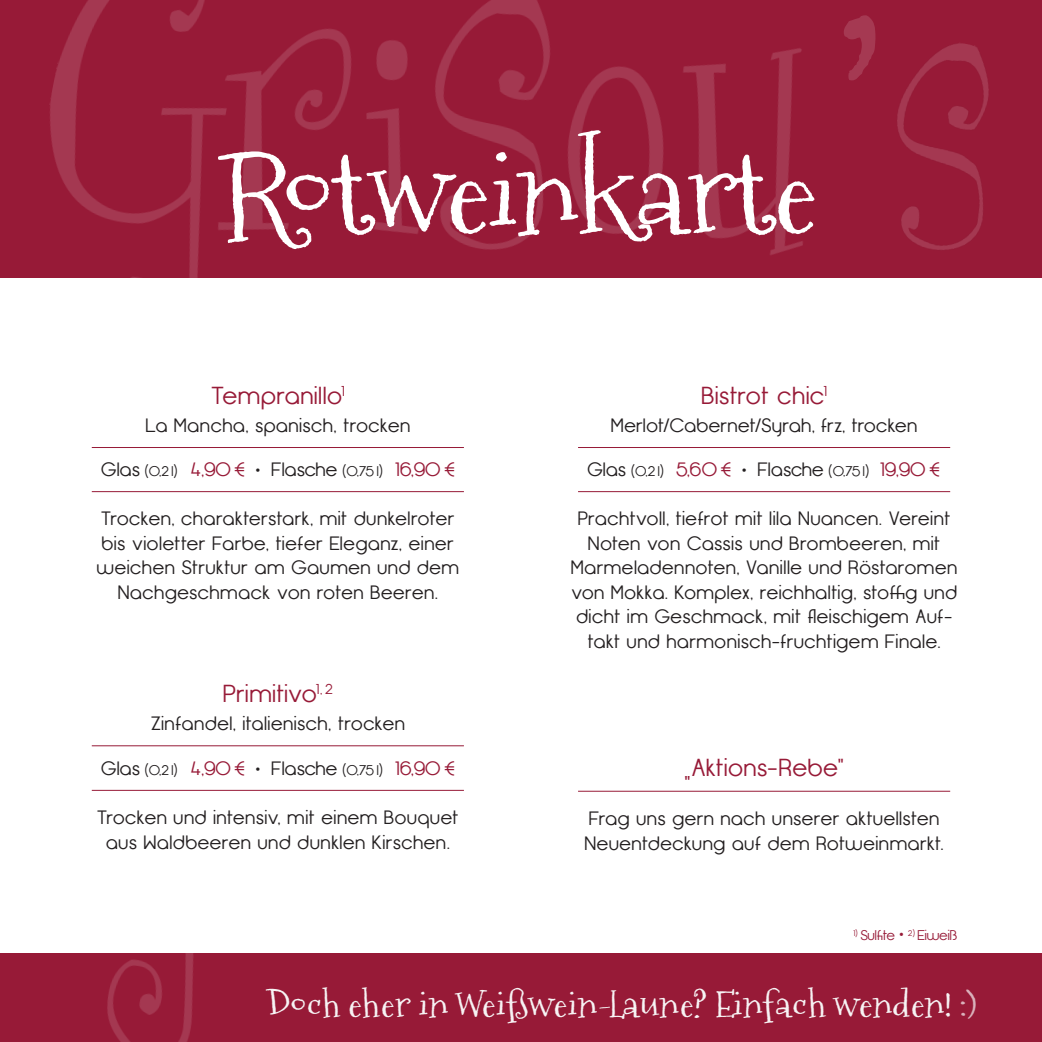
<style>
.page{position:relative;width:1042px;height:1042px;background:#971a37}
.page>*{position:absolute;margin:0;border:0;box-sizing:border-box;transform-origin:0 0}
.t1{font:280px "Mountainsof Christmas";color:#fff}
.t2{font:112px "Mountainsof Christmas";letter-spacing:-.035em;color:#fff;scale:1.2 1}
.t3{font:35px "Mountainsof Christmas";color:#f7f3f4;scale:1.2 1}
.t4{font:24.5px "Opificio Neue";letter-spacing:-.03em;color:#971a37}
.t5{font:19.25px/24.5px "Opificio Neue";letter-spacing:-.025em;color:#231f20;text-align:center}
.t6{font:19.25px "Opificio Neue";letter-spacing:-.045em;color:#231f20}
.t7{font:19.25px "Opificio Neue";letter-spacing:-.07em;color:#971a37}
.t8{font:14px "Opificio Neue";color:#231f20}
.t9{font:14px "Opificio Neue";letter-spacing:-.05em;color:#971a37}
.s1{font-size:19.25px}
.s2{font-size:14px}
</style>
<div class="page">
<img style="left:49px;top:0;width:754px;height:278px">
<img style="left:897px;top:43px;width:92px;height:207px">
<img style="left:45px;top:952px;width:166px;height:90px">
<div style="left:0;top:278px;width:1042px;height:674px;background:#fff"></div>
<hr style="left:92px;top:745px;width:372px;height:1px;background:#971a37">
<hr style="left:578px;top:791px;width:372px;height:1px;background:#971a37">
<hr style="left:92px;top:491px;width:372px;height:1px;background:#971a37">
<hr style="left:92px;top:447px;width:372px;height:1px;background:#971a37">
<hr style="left:578px;top:447px;width:372px;height:1px;background:#971a37">
<hr style="left:578px;top:491px;width:372px;height:1px;background:#971a37">
<hr style="left:92px;top:790px;width:372px;height:1px;background:#971a37">
<p class="t2" style="left:223px;top:116px;width:500px">Rotweinkarte</p>
<h1 class="t1" style="left:835px;top:-246px;width:59px">‚</h1>
<p class="t4" style="left:211px;top:379px;width:136px">Tempranillo<sup>1</sup></p>
<p class="t5" style="left:145px;top:413px;width:267px">La Mancha, spanisch, trocken</p>
<p class="t4" style="left:701px;top:379px;width:128px">Bistrot chic<sup>1</sup></p>
<p class="t6" style="left:610px;top:413px;width:309px">Merlot/Cabernet/Syrah, frz, trocken</p>
<p class="t7" style="left:190px;top:457px;width:57px">4,90 €</p>
<p class="t7" style="left:879px;top:457px;width:62px">19,90 €</p>
<p class="t7" style="left:394px;top:457px;width:62px">16,90 €</p>
<p class="t8" style="left:587px;top:462px;width:79px"><span class="s1">Glas</span> (0,2 l)</p>
<p class="t7" style="left:675px;top:457px;width:58px">5,60 €</p>
<p class="t8" style="left:100px;top:462px;width:79px"><span class="s1">Glas</span> (0,2 l)</p>
<p class="t5" style="left:757px;top:457px;width:114px">Flasche <span class="s2">(0,75 l)</span></p>
<p class="t5" style="left:271px;top:457px;width:114px">Flasche <span class="s2">(0,75 l)</span></p>
<p class="t5" style="left:741px;top:457px;width:7px">•</p>
<p class="t5" style="left:255px;top:457px;width:7px">•</p>
<p class="t5" style="left:96px;top:506px;width:365px">Trocken, charakterstark, mit dunkelroter bis violetter Farbe, tiefer Eleganz, einer weichen Struktur am Gaumen und dem Nachgeschmack von roten Beeren.</p>
<p class="t5" style="left:570px;top:506px;width:388px">Prachtvoll, tiefrot mit lila Nuancen. Vereint Noten von Cassis und Brombeeren, mit Marmeladennoten, Vanille und Röstaromen von Mokka. Komplex, reichhaltig, stoffig und dicht im Geschmack, mit fleischigem Auf&shy;takt und harmonisch-fruchtigem Finale.</p>
<p class="t4" style="left:223px;top:677px;width:112px">Primitivo<sup>1,</sup> <sup>2</sup></p>
<p class="t5" style="left:150px;top:711px;width:256px">Zinfandel, italienisch, trocken</p>
<p class="t8" style="left:100px;top:760px;width:79px"><span class="s1">Glas</span> (0,2 l)</p>
<p class="t7" style="left:190px;top:755px;width:57px">4,90 €</p>
<p class="t5" style="left:255px;top:755px;width:7px">•</p>
<p class="t5" style="left:271px;top:755px;width:114px">Flasche <span class="s2">(0,75 l)</span></p>
<p class="t7" style="left:394px;top:755px;width:62px">16,90 €</p>
<p class="t4" style="left:684px;top:751px;width:162px">„Aktions-Rebe“</p>
<p class="t5" style="left:97px;top:804px;width:364px">Trocken und intensiv, mit einem Bouquet aus Waldbeeren und dunklen Kirschen.</p>
<p class="t5" style="left:584px;top:805px;width:362px;text-align:left">Frag uns gern nach unserer aktuellsten<br>Neuentdeckung auf dem Rotweinmarkt.</p>
<p class="t9" style="left:853px;top:926px;width:106px"><sup>1)</sup> Sulfite <sup>•</sup> <sup>2)</sup> Eiweiß</p>
<p class="t3" style="left:270px;top:980px;width:591px">Doch eher in Weißwein-Laune? Einfach wenden! :)</p>
</div>
